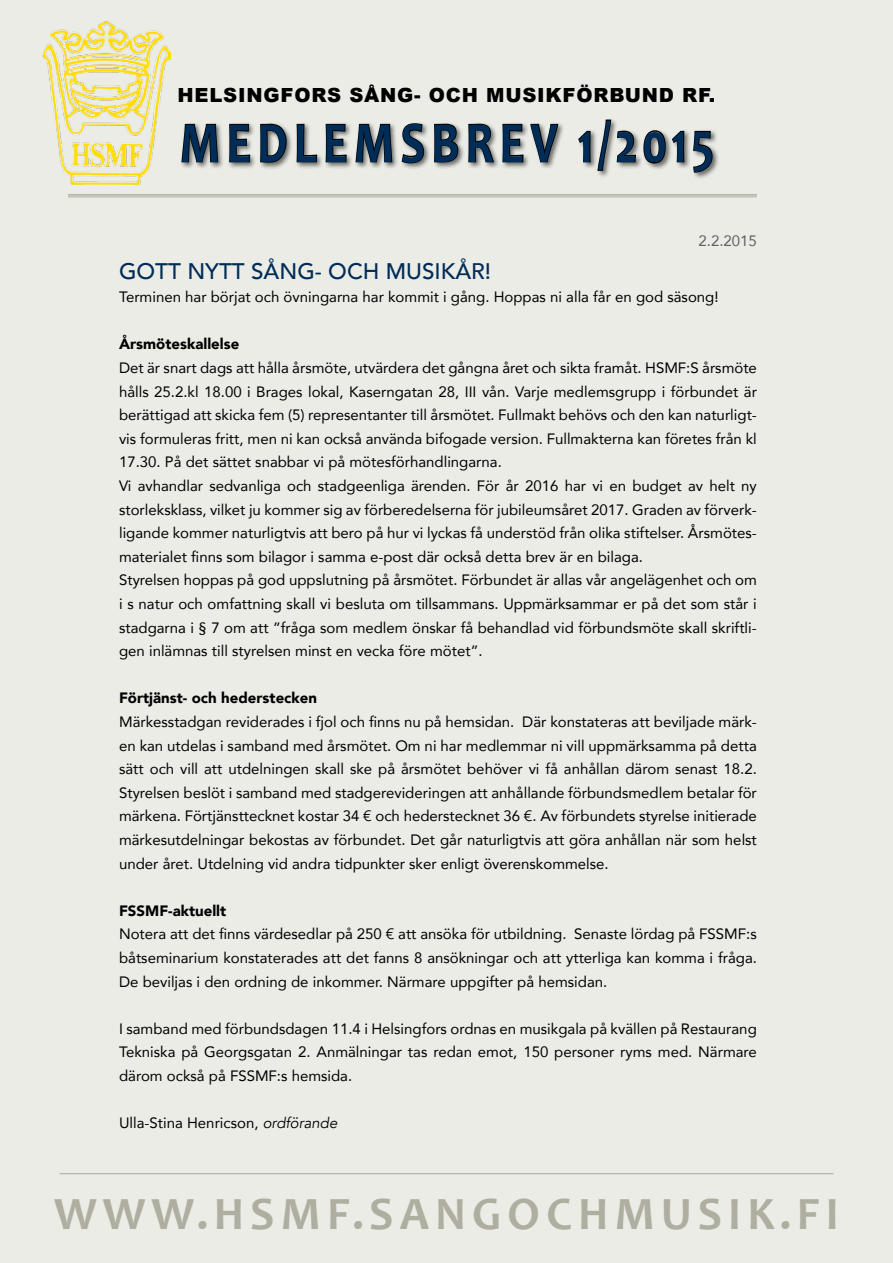
<style>
.page{position:relative;width:893px;height:1263px;background:#ecece7}
.page>*{position:absolute;margin:0;border:0;box-sizing:border-box;transform-origin:0 0}
.t1{font:700 58.2px "Candara";letter-spacing:.14em;color:#002c58;scale:.8 1}
.t2{font:700 46.5px "Candara";letter-spacing:.13em;color:#aeafa0}
.t3{font:500 22.5px "Avenir";color:#002c58}
.t4{font:900 19.5px "Arial";letter-spacing:.04em;color:#000}
.t5{font:15px/23.5px "Avenir";color:#000;text-align:justify}
.t6{font:900 15px "Avenir";color:#000}
.t7{font:15px "Avenir";color:#5f6062}
.s1{font-style:italic}
</style>
<div class="page">
<div style="left:180px;top:118px;width:540px;height:62px;background:#000;opacity:.55"></div>
<svg style="left:181px;top:123px;width:38px;height:40px;background:#747472"></svg>
<svg style="left:228px;top:123px;width:23px;height:40px"></svg>
<svg style="left:259px;top:123px;width:28px;height:40px"></svg>
<svg style="left:296px;top:123px;width:22px;height:40px"></svg>
<svg style="left:325px;top:123px;width:22px;height:40px"></svg>
<svg style="left:355px;top:123px;width:38px;height:40px;background:#747472"></svg>
<svg style="left:401px;top:123px;width:24px;height:41px"></svg>
<svg style="left:433px;top:123px;width:26px;height:40px"></svg>
<svg style="left:467px;top:123px;width:28px;height:40px"></svg>
<svg style="left:502px;top:123px;width:22px;height:40px"></svg>
<svg style="left:530px;top:123px;width:29px;height:40px"></svg>
<svg style="left:577px;top:130px;width:14px;height:33px"></svg>
<svg style="left:597px;top:119px;width:40px;height:53px"></svg>
<svg style="left:643px;top:130px;width:42px;height:34px"></svg>
<svg style="left:692px;top:130px;width:21px;height:44px"></svg>
<hr style="left:60px;top:1173px;width:773px;height:1px;background:#aeafa0">
<img style="left:43px;top:21px;width:127px;height:164px">
<hr style="left:68px;top:194px;width:689px;height:2px;background:#aeafa0">
<hr style="left:68px;top:197px;width:689px;height:1px;background:#aeafa0">
<h3 class="t4" style="left:178px;top:81px;width:539px">HELSINGFORS SÅNG- OCH MUSIKFÖRBUND RF.</h3>
<h1 class="t1" style="left:180px;top:108px;width:669px">MEDLEMSBREV 1/2015</h1>
<p class="t7" style="left:698px;top:229px;width:60px">2.2.2015</p>
<h3 class="t3" style="left:119px;top:251px;width:374px">GOTT NYTT SÅNG- OCH MUSIKÅR!</h3>
<p class="t5" style="left:119px;top:285px;width:601px">Terminen har börjat och övningarna har kommit i gång. Hoppas ni alla får en god säsong!</p>
<p class="t6" style="left:119px;top:331px;width:122px">Årsmöteskallelse</p>
<p class="t5" style="left:119px;top:355px;width:639px;text-align:left">Det är snart dags att hålla årsmöte, utvärdera det gångna året och sikta framåt. HSMF:S årsmöte hålls 25.2.kl 18.00 i Brages lokal, Kaserngatan 28, III vån. Varje medlemsgrupp i förbundet är berättigad att skicka fem (5) representanter till årsmötet. Fullmakt behövs och den kan naturligt&shy;vis formuleras fritt, men ni kan också använda bifogade version. Fullmakterna kan företes från kl 17.30. På det sättet snabbar vi på mötesförhandlingarna.<br>Vi avhandlar sedvanliga och stadgeenliga ärenden. För år 2016 har vi en budget av helt ny storleksklass, vilket ju kommer sig av förberedelserna för jubileumsåret 2017. Graden av förverk&shy;ligande kommer naturligtvis att bero på hur vi lyckas få understöd från olika stiftelser. Årsmötes&shy;materialet finns som bilagor i samma e-post där också detta brev är en bilaga.<br>Styrelsen hoppas på god uppslutning på årsmötet. Förbundet är allas vår angelägenhet och om i s natur och omfattning skall vi besluta om tillsammans. Uppmärksammar er på det som står i stadgarna i § 7 om att ”fråga som medlem önskar få behandlad vid förbundsmöte skall skriftli&shy;gen inlämnas till styrelsen minst en vecka före mötet”.</p>
<p class="t6" style="left:119px;top:685px;width:200px">Förtjänst- och hederstecken</p>
<p class="t5" style="left:119px;top:709px;width:639px">Märkesstadgan reviderades i fjol och finns nu på hemsidan. Där konstateras att beviljade märk&shy;en kan utdelas i samband med årsmötet. Om ni har medlemmar ni vill uppmärksamma på detta sätt och vill att utdelningen skall ske på årsmötet behöver vi få anhållan därom senast 18.2.<br>Styrelsen beslöt i samband med stadgerevideringen att anhållande förbundsmedlem betalar för märkena. Förtjänsttecknet kostar 34 € och hederstecknet 36 €. Av förbundets styrelse initierade märkesutdelningar bekostas av förbundet. Det går naturligtvis att göra anhållan när som helst under året. Utdelning vid andra tidpunkter sker enligt överenskommelse.</p>
<p class="t6" style="left:119px;top:898px;width:109px">FSSMF-aktuellt</p>
<p class="t5" style="left:119px;top:922px;width:639px">Notera att det finns värdesedlar på 250 € att ansöka för utbildning. Senaste lördag på FSSMF:s båtseminarium konstaterades att det fanns 8 ansökningar och att ytterliga kan komma i fråga.<br>De beviljas i den ordning de inkommer. Närmare uppgifter på hemsidan.</p>
<p class="t5" style="left:119px;top:1016px;width:639px">I samband med förbundsdagen 11.4 i Helsingfors ordnas en musikgala på kvällen på Restaurang Tekniska på Georgsgatan 2. Anmälningar tas redan emot, 150 personer ryms med. Närmare därom också på FSSMF:s hemsida.</p>
<p class="t5" style="left:119px;top:1111px;width:220px">Ulla-Stina Henricson, <span class="s1">ordförande</span></p>
<h2 class="t2" style="left:54px;top:1186px;width:786px">WWW.HSMF.SANGOCHMUSIK.FI</h2>
</div>
